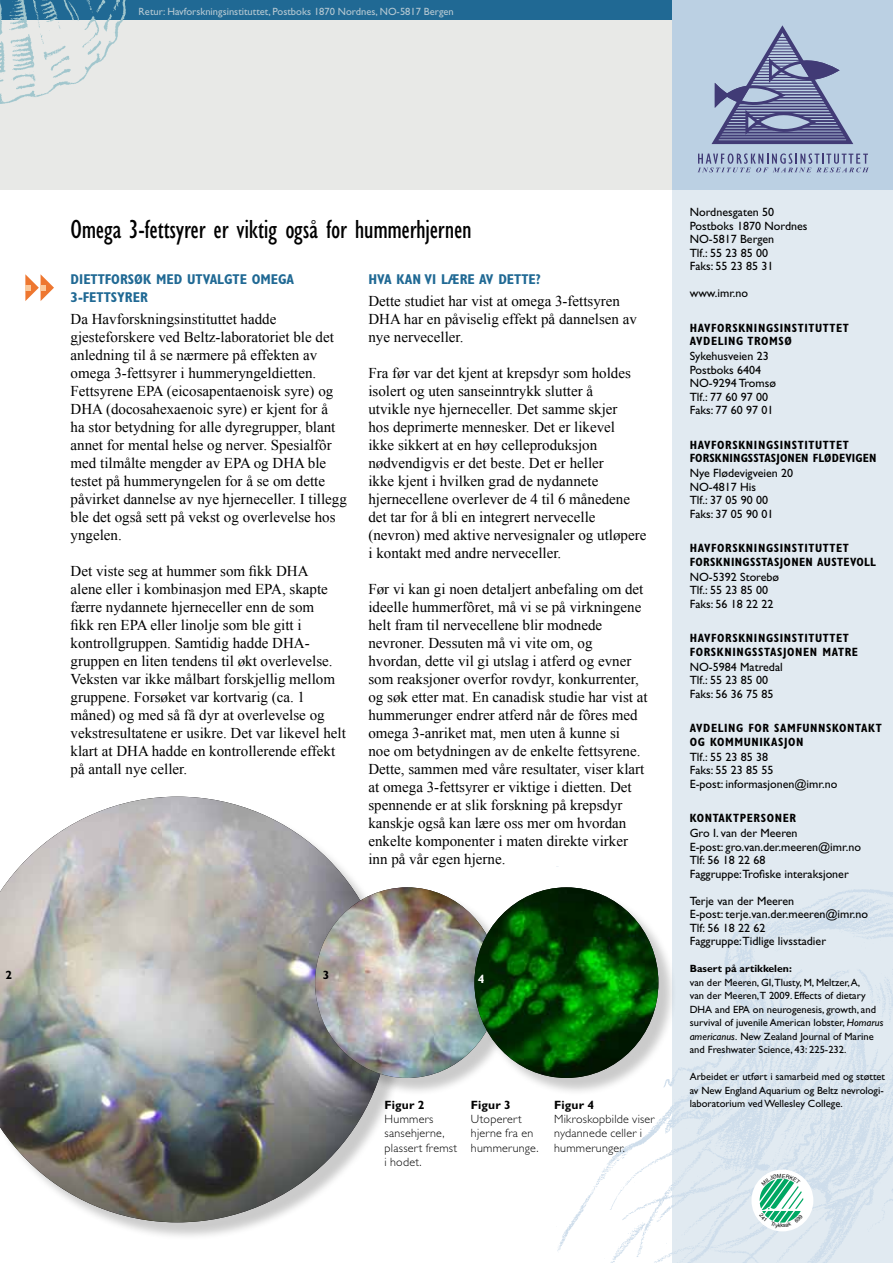
<style>
.page{position:relative;width:893px;height:1263px;background:#fff}
.page>*{position:absolute;margin:0;border:0;box-sizing:border-box;transform-origin:0 0}
.t1{font:condensed 27px "Gill Sans";letter-spacing:-.01em;color:#000}
.t2{font:15px/18px "Times New Roman";color:#000}
.t3{font:700 condensed 14.25px/18px "Gill Sans";color:#206994}
.t4{font:12px/13.5px "Gill Sans";color:#000}
.t5{font:700 condensed 12px/13.5px "Gill Sans";letter-spacing:.05em;color:#000}
.t6{font:300 12px/14.4px "Gill Sans";letter-spacing:.02em;color:#000}
.t7{font:700 condensed 12px/13.5px "Gill Sans";letter-spacing:.01em;color:#000}
.t8{font:700 condensed 12px/13.5px "Gill Sans";letter-spacing:.03em;color:#000}
.t9{font:700 12px "Gill Sans";letter-spacing:.01em;color:#000}
.t10{font:700 12px "Gill Sans";color:#fff}
.t11{font:10.5px/13.5px "Gill Sans";color:#000}
.t12{font:10.5px "Gill Sans";color:#b5c8d2}
.t13{font:700 10.5px "Gill Sans";color:#000}
.s1{font-style:italic}
</style>
<div class="page">
<div style="left:0;top:0;width:712px;height:190px;background:#e8e9e7"></div>
<div style="left:0;top:0;width:893px;height:20px;background:#206994"></div>
<div style="left:673px;top:169px;width:220px;height:1094px;background:#e1eaf1"></div>
<div style="left:673px;top:0;width:220px;height:190px;background:#bbd0e3"></div>
<img style="left:0;top:0;width:126px;height:104px">
<svg style="left:698px;top:153px;width:171px;height:19px"></svg>
<svg style="left:711px;top:25px;width:142px;height:120px"></svg>
<hr style="left:723px;top:126px;width:24px;height:2px;background:#413b76">
<hr style="left:794px;top:129px;width:49px;height:2px;background:#413b76">
<hr style="left:749px;top:129px;width:25px;height:2px;background:#413b76">
<hr style="left:722px;top:129px;width:24px;height:2px;background:#413b76">
<hr style="left:720px;top:132px;width:124px;height:2px;background:#413b76">
<hr style="left:718px;top:134px;width:128px;height:3px;background:#413b76">
<hr style="left:717px;top:137px;width:130px;height:2px;background:#413b76">
<img style="left:557px;top:867px;width:336px;height:396px">
<svg style="left:25px;top:274px;width:29px;height:27px"></svg>
<div style="left:751px;top:1169px;width:62px;height:62px;background:#fff;border-radius:50%"></div>
<div style="left:0;top:799px;width:409px;height:442px;background:#000;opacity:.21"></div>
<img style="left:0;top:797px;width:390px;height:425px">
<div style="left:317px;top:889px;width:201px;height:207px;background:#000;opacity:.21"></div>
<img style="left:315px;top:887px;width:159px;height:191px">
<div style="left:477px;top:889px;width:200px;height:207px;background:#000;opacity:.21"></div>
<img style="left:474px;top:887px;width:184px;height:191px">
<svg style="left:759px;top:1174px;width:44px;height:54px"></svg>
<p class="t12" style="left:139px;top:5px;width:317px">Retur: Havforskningsinstituttet, Postboks 1870 Nordnes, NO-5817 Bergen</p>
<h1 class="t1" style="left:71px;top:215px;width:403px">Omega 3-fettsyrer er viktig også for hummerhjernen</h1>
<p class="t3" style="left:368px;top:270px;width:9px">HVA</p>
<p class="t3" style="left:397px;top:270px;width:146px">KAN VI LÆRE AV DETTE?</p>
<p class="t2" style="left:368px;top:292px;width:270px">Dette studiet har vist at omega 3-fettsyren<br>DHA har en påviselig effekt på dannelsen av nye nerveceller.</p>
<p class="t2" style="left:368px;top:364px;width:279px">Fra før var det kjent at krepsdyr som holdes isolert og uten sanseinntrykk slutter å<br>utvikle nye hjerneceller. Det samme skjer<br>hos deprimerte mennesker. Det er likevel<br>ikke sikkert at en høy celleproduksjon nødvendigvis er det beste. Det er heller<br>ikke kjent i hvilken grad de nydannete hjernecellene overlever de 4 til 6 månedene det tar for å bli en integrert nervecelle (nevron) med aktive nervesignaler og utløpere i kontakt med andre nerveceller.</p>
<p class="t2" style="left:368px;top:580px;width:281px">Før vi kan gi noen detaljert anbefaling om det ideelle hummerfôret, må vi se på virkningene helt fram til nervecellene blir modnede nevroner. Dessuten må vi vite om, og hvordan, dette vil gi utslag i atferd og evner som reaksjoner overfor rovdyr, konkurrenter, og søk etter mat. En canadisk studie har vist at hummerunger endrer atferd når de fôres med omega 3-anriket mat, men uten å kunne si<br>noe om betydningen av de enkelte fettsyrene.<br>Dette, sammen med våre resultater, viser klart at omega 3-fettsyrer er viktige i dietten. Det spennende er at slik forskning på krepsdyr kanskje også kan lære oss mer om hvordan enkelte komponenter i maten direkte virker inn på vår egen hjerne.</p>
<p class="t3" style="left:71px;top:270px;width:225px">DIETTFORSØK MED UTVALGTE OMEGA<br>3-FETTSYRER</p>
<p class="t2" style="left:71px;top:310px;width:278px">Da Havforskningsinstituttet hadde gjesteforskere ved Beltz-laboratoriet ble det anledning til å se nærmere på effekten av omega 3-fettsyrer i hummeryngeldietten.<br>Fettsyrene EPA (eicosapentaenoisk syre) og DHA (docosahexaenoic syre) er kjent for å<br>ha stor betydning for alle dyregrupper, blant annet for mental helse og nerver. Spesialfôr med tilmålte mengder av EPA og DHA ble testet på hummeryngelen for å se om dette påvirket dannelse av nye hjerneceller. I tillegg ble det også sett på vekst og overlevelse hos yngelen.</p>
<p class="t2" style="left:71px;top:562px;width:277px">Det viste seg at hummer som fikk DHA<br>alene eller i kombinasjon med EPA, skapte færre nydannete hjerneceller enn de som<br>fikk ren EPA eller linolje som ble gitt i kontrollgruppen. Samtidig hadde DHA&shy;gruppen en liten tendens til økt overlevelse.<br>Veksten var ikke målbart forskjellig mellom gruppene. Forsøket var kortvarig (ca. 1 måned) og med så få dyr at overlevelse og vekstresultatene er usikre. Det var likevel helt klart at DHA hadde en kontrollerende effekt på antall nye celler.</p>
<p class="t9" style="left:6px;top:968px;width:8px">2</p>
<p class="t9" style="left:323px;top:968px;width:8px">3</p>
<p class="t10" style="left:478px;top:971px;width:8px">4</p>
<p class="t9" style="left:385px;top:1097px;width:41px">Figur 2</p>
<p class="t6" style="left:385px;top:1112px;width:74px">Hummers sansehjerne, plassert fremst i hodet.</p>
<p class="t9" style="left:471px;top:1097px;width:41px">Figur 3</p>
<p class="t6" style="left:471px;top:1112px;width:69px">Utoperert hjerne fra en hummerunge.</p>
<p class="t9" style="left:554px;top:1097px;width:41px">Figur 4</p>
<p class="t6" style="left:554px;top:1112px;width:102px">Mikroskopbilde viser nydannede celler i hummerunger.</p>
<p class="t4" style="left:690px;top:205px;width:119px">Nordnesgaten 50<br>Postboks 1870 Nordnes<br>NO-5817 Bergen<br>Tlf.: 55 23 85 00<br>Faks: 55 23 85 31</p>
<p class="t4" style="left:690px;top:286px;width:60px">www.imr.no</p>
<p class="t5" style="left:690px;top:321px;width:36px">HAVFORSKNINGSINS</p>
<p class="t5" style="left:798px;top:321px;width:52px">TITUTTET</p>
<p class="t5" style="left:690px;top:334px;width:104px">AVDELING TROMSØ</p>
<p class="t4" style="left:690px;top:349px;width:88px">Sykehusveien 23<br>Postboks 6404<br>NO-9294 Tromsø<br>Tlf.: 77 60 97 00<br>Faks: 77 60 97 01</p>
<p class="t5" style="left:690px;top:438px;width:36px">HAVFORSKNINGSINS</p>
<p class="t7" style="left:690px;top:438px;width:188px;text-indent:108px">TITUTTET<br>FORSKNINGSSTASJONEN FLØDEVIGEN</p>
<p class="t4" style="left:690px;top:466px;width:105px">Nye Flødevigveien 20<br>NO-4817 His<br>Tlf.: 37 05 90 00<br>Faks: 37 05 90 01</p>
<p class="t5" style="left:690px;top:541px;width:36px">HAVFORSKNINGSINS</p>
<p class="t8" style="left:690px;top:541px;width:188px;text-indent:108px">TITUTTET<br>FORSKNINGSSTASJONEN AUSTEVOLL</p>
<p class="t4" style="left:690px;top:570px;width:91px">NO-5392 Storebø<br>Tlf.: 55 23 85 00<br>Faks: 56 18 22 22</p>
<p class="t5" style="left:690px;top:631px;width:36px">HAVFORSK</p>
<p class="t5" style="left:746px;top:631px;width:15px">NINGSINS</p>
<p class="t5" style="left:690px;top:631px;width:160px;text-indent:108px">TITUTTET<br>FORSKNINGSSTASJONEN MAT</p>
<p class="t5" style="left:845px;top:645px;width:15px">RE</p>
<p class="t4" style="left:690px;top:660px;width:95px">NO-5984 Matredal<br>Tlf.: 55 23 85 00<br>Faks: 56 36 75 85</p>
<p class="t5" style="left:690px;top:721px;width:193px">AVDELING FOR SAMFUNNSKONTAKT<br>OG KOMMUNIKASJON</p>
<p class="t4" style="left:690px;top:750px;width:149px">Tlf.: 55 23 85 38<br>Faks: 55 23 85 55<br>E-post: informasjonen@imr.no</p>
<p class="t5" style="left:690px;top:811px;width:108px">KONTAKTPERSONER</p>
<p class="t4" style="left:690px;top:826px;width:173px">Gro I. van der Meeren<br>E-post: gro.van.der.meeren@imr.no<br>Tlf: 56 18 22 68<br>Faggruppe:Trofiske interaksjoner</p>
<p class="t4" style="left:690px;top:894px;width:180px">Terje van der Meeren<br>E-post: terje.van.der.meeren@imr.no<br>Tlf: 56 18 22 62<br>Faggruppe:Tidlige livsstadier</p>
<p class="t13" style="left:690px;top:962px;width:104px">Basert på artikkelen:</p>
<p class="t11" style="left:690px;top:975px;width:195px">van der Meeren, GI,Tlusty, M, Meltzer, A,<br>van der Meeren,T 2009. Effects of dietary DHA and EPA on neurogenesis, growth, and survival of juvenile American lobster, <span class="s1">Homarus americanus.</span> New Zealand Journal of Marine and Freshwater Science, 43: 225-232.</p>
<p class="t11" style="left:690px;top:1070px;width:197px">Arbeidet er utført i samarbeid med og støttet av New England Aquarium og Beltz nevrologi&shy;laboratorium ved Wellesley College.</p>
</div>
